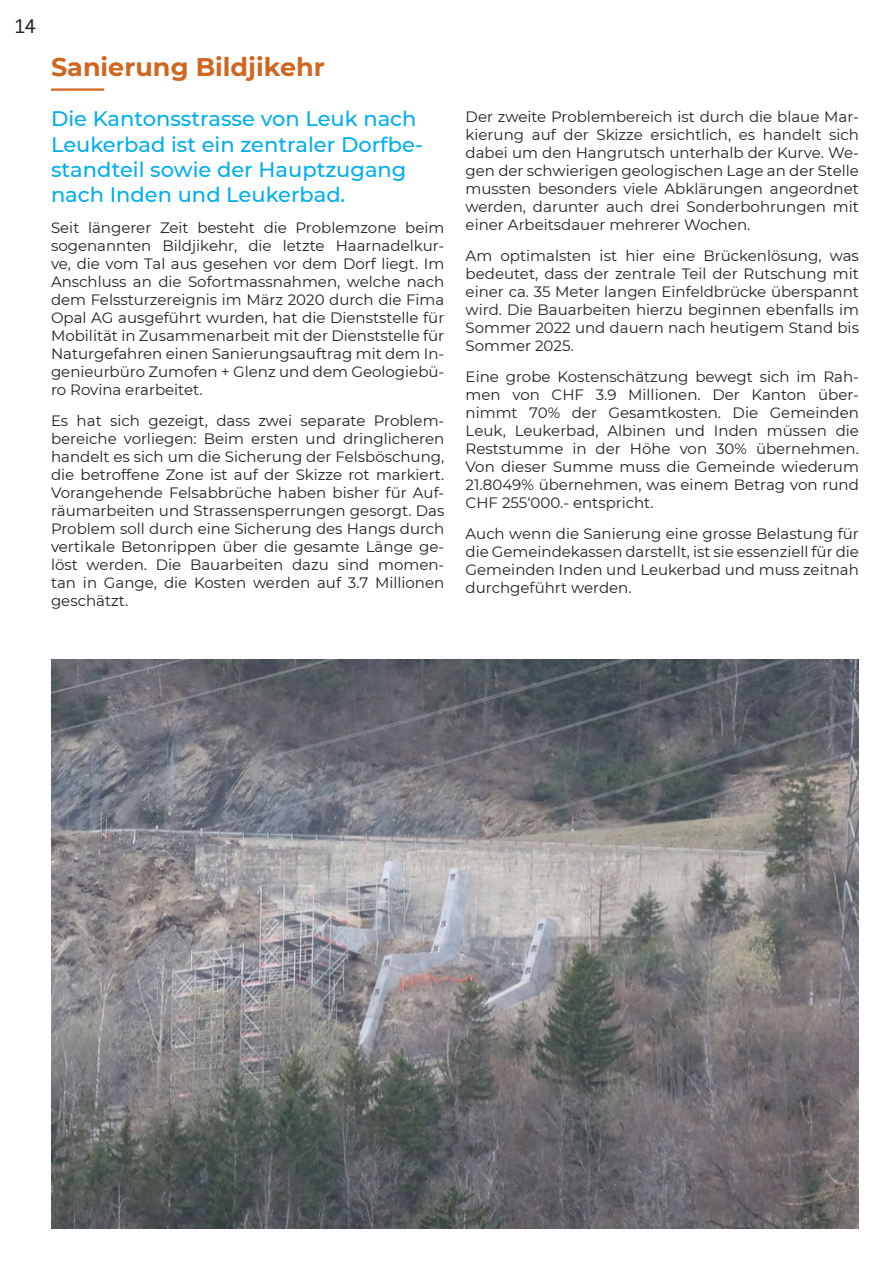
<style>
.page{position:relative;width:893px;height:1263px;background:#fff}
.page>*{position:absolute;margin:0;border:0;box-sizing:border-box;transform-origin:0 0}
.Titel_Num{font:700 25.5px "Montserrat";color:#d06620}
.Untertitel{font:500 21px/25.2px "Montserrat";color:#00aeef}
.t1{font:18px "Monaco";color:#231f20}
.Fliess{font:15px/18px "Montserrat";color:#231f20;text-align:justify}
</style>
<div class="page">
<hr style="left:51px;top:88px;width:53px;height:3px;background:#d06620">
<img style="left:51px;top:659px;width:808px;height:570px">
<p class="t1" style="left:14px;top:11px;width:23px">14</p>
<p class="Titel_Num" style="left:51px;top:48px;width:275px">Sanierung Bildjikehr</p>
<p class="Untertitel" style="left:51px;top:106px;width:374px">Die Kantonsstrasse von Leuk nach<br>Leukerbad ist ein zentraler Dorfbe&shy;standteil sowie der Hauptzugang nach Inden und Leukerbad.</p>
<p class="Fliess" style="left:51px;top:218px;width:395px">Seit längerer Zeit besteht die Problemzone beim sogenannten Bildjikehr, die letzte Haarnadelkur&shy;ve, die vom Tal aus gesehen vor dem Dorf liegt. Im Anschluss an die Sofortmassnahmen, welche nach dem Felssturzereignis im März 2020 durch die Fima Opal AG ausgeführt wurden, hat die Dienststelle für Mobilität in Zusammenarbeit mit der Dienststelle für Naturgefahren einen Sanierungsauftrag mit dem In&shy;genieurbüro Zumofen + Glenz und dem Geologiebü&shy;ro Rovina erarbeitet.</p>
<p class="Fliess" style="left:51px;top:411px;width:395px">Es hat sich gezeigt, dass zwei separate Problem&shy;bereiche vorliegen: Beim ersten und dringlicheren handelt es sich um die Sicherung der Felsböschung, die betroffene Zone ist auf der Skizze rot markiert.<br>Vorangehende Felsabbrüche haben bisher für Auf&shy;räumarbeiten und Strassensperrungen gesorgt. Das Problem soll durch eine Sicherung des Hangs durch vertikale Betonrippen über die gesamte Länge ge&shy;löst werden. Die Bauarbeiten dazu sind momen&shy;tan in Gange, die Kosten werden auf 3.7 Millionen geschätzt.</p>
<p class="Fliess" style="left:466px;top:107px;width:395px">Der zweite Problembereich ist durch die blaue Mar&shy;kierung auf der Skizze ersichtlich, es handelt sich dabei um den Hangrutsch unterhalb der Kurve. We&shy;gen der schwierigen geologischen Lage an der Stelle mussten besonders viele Abklärungen angeordnet werden, darunter auch drei Sonderbohrungen mit einer Arbeitsdauer mehrerer Wochen.</p>
<p class="Fliess" style="left:466px;top:246px;width:395px">Am optimalsten ist hier eine Brückenlösung, was bedeutet, dass der zentrale Teil der Rutschung mit einer ca. 35 Meter langen Einfeldbrücke überspannt wird. Die Bauarbeiten hierzu beginnen ebenfalls im Sommer 2022 und dauern nach heutigem Stand bis Sommer 2025.</p>
<p class="Fliess" style="left:466px;top:367px;width:395px">Eine grobe Kostenschätzung bewegt sich im Rah&shy;men von CHF 3.9 Millionen. Der Kanton über&shy;nimmt 70% der Gesamtkosten. Die Gemeinden Leuk, Leukerbad, Albinen und Inden müssen die Reststumme in der Höhe von 30% übernehmen.<br>Von dieser Summe muss die Gemeinde wiederum 21.8049% übernehmen, was einem Betrag von rund CHF 255‘000.- entspricht.</p>
<p class="Fliess" style="left:466px;top:524px;width:395px">Auch wenn die Sanierung eine grosse Belastung für die Gemeindekassen darstellt, ist sie essenziell für die Gemeinden Inden und Leukerbad und muss zeitnah durchgeführt werden.</p>
</div>
